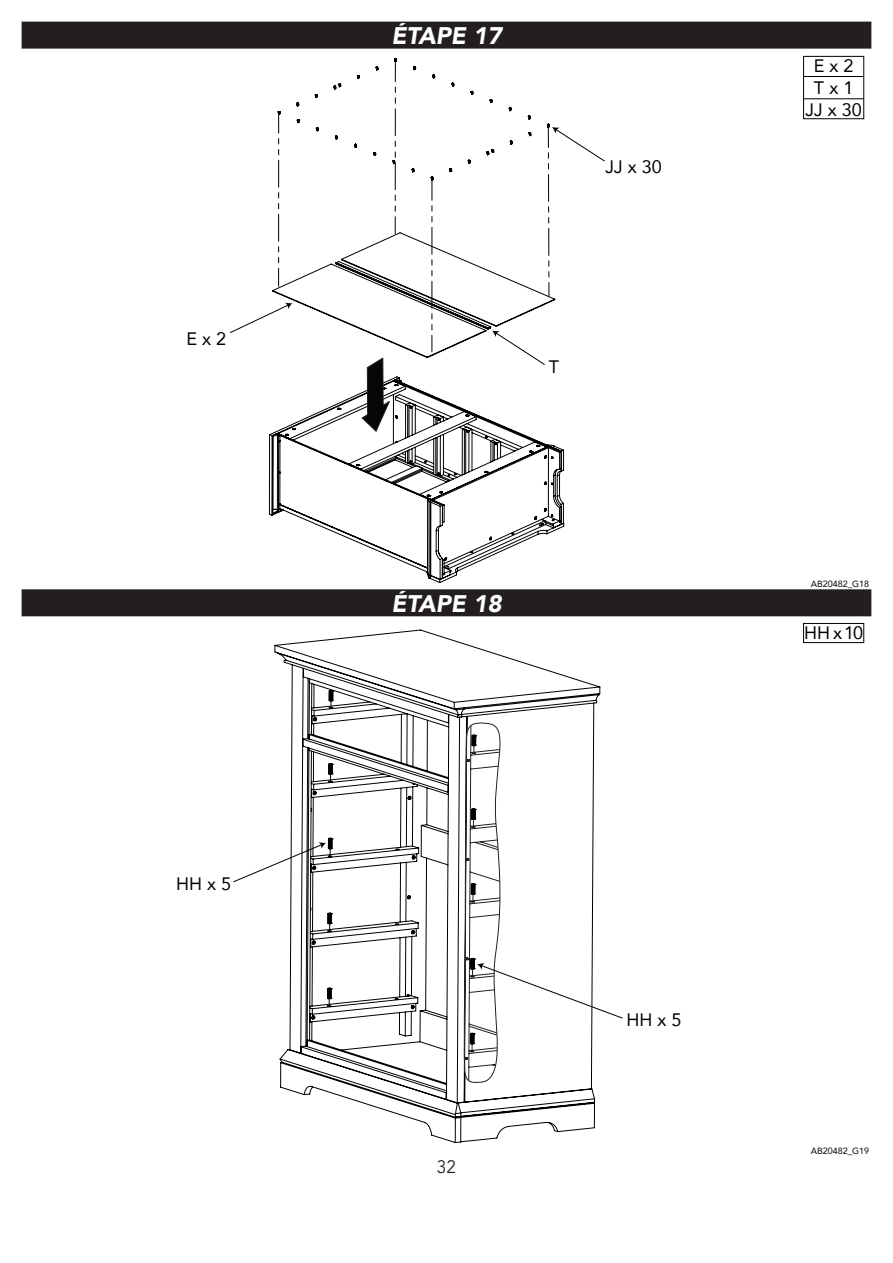
<style>
.page{position:relative;width:893px;height:1263px;background:#fff}
.page>*{position:absolute;margin:0;border:0;box-sizing:border-box;transform-origin:0 0}
.t1{font:italic 900 24px "Avenir";color:#fff}
.t2{font:18px/21.6px "Avenir";color:#000;text-align:center}
.t3{font:18px "Avenir";color:#231f20;scale:.95 1}
.t4{font:9px "Avenir";color:#000}
</style>
<div class="page">
<div style="left:22px;top:22px;width:849px;height:26px;background:#231f20"></div>
<div style="left:22px;top:22px;width:849px;height:27px;border:2px solid #231f20"></div>
<div style="left:803px;top:56px;width:61px;height:63px;border:1px solid #000"></div>
<hr style="left:804px;top:76px;width:60px;height:1px;background:#000">
<hr style="left:804px;top:98px;width:60px;height:1px;background:#000">
<svg style="left:230px;top:314px;width:38px;height:19px"></svg>
<hr style="left:22px;top:50px;width:849px;height:1px;background:#000">
<hr style="left:22px;top:50px;width:1px;height:540px;background:#000">
<hr style="left:892px;top:50px;width:1px;height:540px;background:#000">
<svg style="left:268px;top:58px;width:297px;height:525px"></svg>
<svg style="left:278px;top:113px;width:1px;height:173px"></svg>
<svg style="left:432px;top:180px;width:1px;height:172px"></svg>
<svg style="left:548px;top:127px;width:57px;height:170px"></svg>
<svg style="left:361px;top:62px;width:35px;height:373px"></svg>
<div style="left:803px;top:623px;width:61px;height:20px;border:1px solid #000"></div>
<hr style="left:22px;top:617px;width:849px;height:1px;background:#000">
<hr style="left:22px;top:617px;width:1px;height:540px;background:#000">
<hr style="left:22px;top:1262px;width:849px;height:1px;background:#000">
<hr style="left:892px;top:617px;width:1px;height:540px;background:#000">
<svg style="left:274px;top:629px;width:327px;height:514px"></svg>
<svg style="left:328px;top:763px;width:5px;height:20px"></svg>
<svg style="left:328px;top:690px;width:6px;height:19px"></svg>
<svg style="left:233px;top:838px;width:100px;height:45px"></svg>
<svg style="left:327px;top:912px;width:6px;height:20px"></svg>
<svg style="left:327px;top:987px;width:5px;height:20px"></svg>
<svg style="left:463px;top:722px;width:160px;height:361px"></svg>
<div style="left:22px;top:590px;width:849px;height:26px;background:#231f20"></div>
<div style="left:22px;top:589px;width:849px;height:27px;border:2px solid #231f20"></div>
<p class="t2" style="left:186px;top:328px;width:41px">E x 2</p>
<p class="t2" style="left:176px;top:873px;width:57px">HH x 5</p>
<p class="t1" style="left:391px;top:16px;width:112px">ÉTAPE 17</p>
<p class="t2" style="left:605px;top:155px;width:58px">JJ x 30</p>
<p class="t2" style="left:549px;top:356px;width:12px">T</p>
<p class="t1" style="left:391px;top:584px;width:112px">ÉTAPE 18</p>
<p class="t2" style="left:805px;top:55px;width:58px">E x 2<br>T x 1<br>JJ x 30</p>
<p class="t4" style="left:811px;top:577px;width:60px">AB20482_G18</p>
<p class="t2" style="left:804px;top:622px;width:60px">HHx10</p>
<p class="t3" style="left:437px;top:1156px;width:22px">32</p>
<p class="t2" style="left:626px;top:1009px;width:57px">HH x 5</p>
<p class="t4" style="left:811px;top:1144px;width:60px">AB20482_G19</p>
</div>
